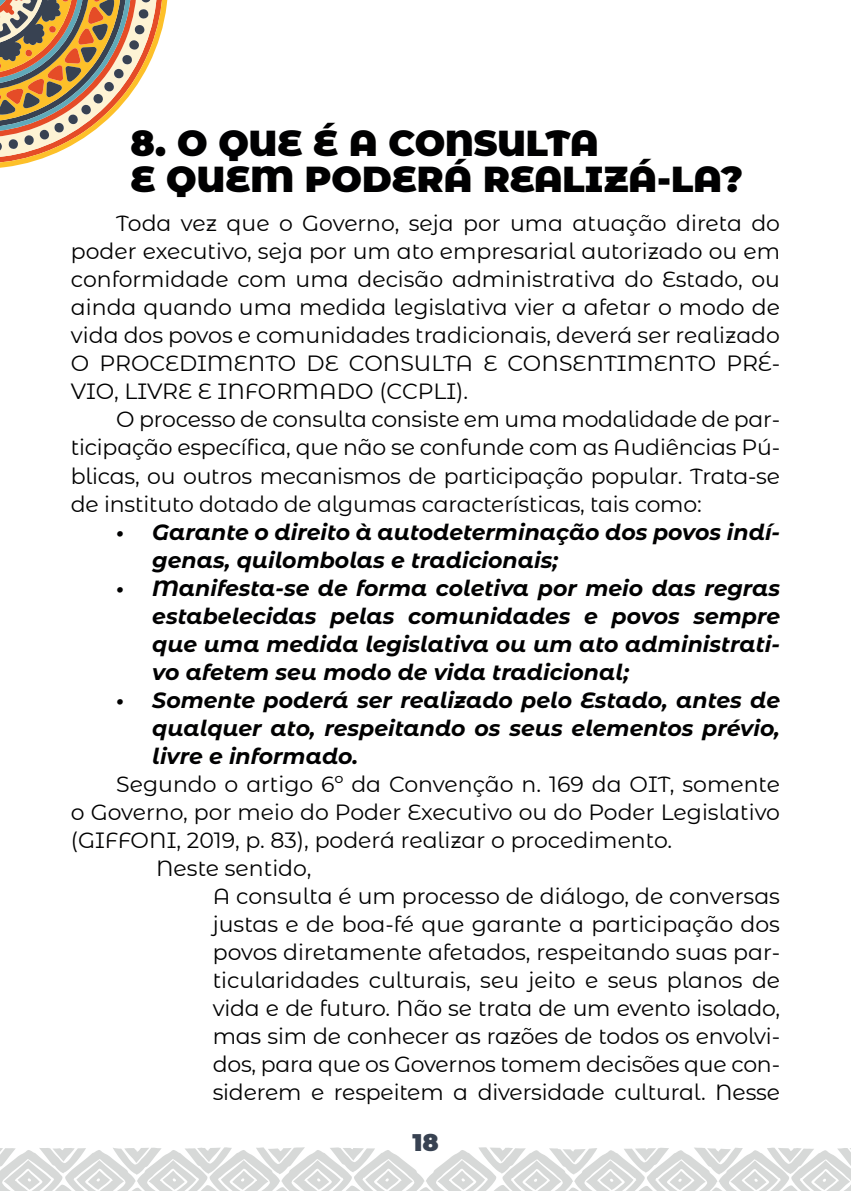
<style>
.page{position:relative;width:851px;height:1191px;background:#fff}
.page>*{position:absolute;margin:0;border:0;box-sizing:border-box;transform-origin:0 0}
.t1{font:900 36px/36px "Montserrat Alternates";color:#000001}
.t2{font:900 24px "Montserrat Alternates";color:#384252}
.t3{font:22px/28px "Montserrat Alternates";letter-spacing:-.01em;color:#000001;text-align:justify}
.t4{font:italic 700 22px/28px "Montserrat Alternates";color:#000001;text-align:justify}
</style>
<div class="page">
<svg style="left:0;top:0;width:168px;height:168px"></svg>
<svg style="left:0;top:1147px;width:850px;height:44px"></svg>
<h1 class="t1" style="left:130px;top:123px;width:614px">8. O QUE É A CONSULTA<br>E QUEM PODERÁ REALIZÁ-LA?</h1>
<p class="t3" style="left:71px;top:209px;width:710px;text-indent:45px">Toda vez que o Governo, seja por uma atuação direta do poder executivo, seja por um ato empresarial autorizado ou em conformidade com uma decisão administrativa do Estado, ou ainda quando uma medida legislativa vier a afetar o modo de vida dos povos e comunidades tradicionais, deverá ser realizado O PROCEDIMENTO DE CONSULTA E CONSENTIMENTO PRÉ-VIO, LIVRE E INFORMADO (CCPLI).</p>
<p class="t3" style="left:71px;top:405px;width:710px;text-indent:45px">O processo de consulta consiste em uma modalidade de par&shy;ticipação específica, que não se confunde com as Audiências Pú&shy;blicas, ou outros mecanismos de participação popular. Trata-se de instituto dotado de algumas características, tais como:</p>
<p class="t4" style="left:152px;top:516px;width:629px;text-indent:-36px">• Garante o direito à autodeterminação dos povos indí&shy;genas, quilombolas e tradicionais;</p>
<p class="t4" style="left:152px;top:572px;width:629px;text-indent:-36px">• Manifesta-se de forma coletiva por meio das regras estabelecidas pelas comunidades e povos sempre que uma medida legislativa ou um ato administrati&shy;vo afetem seu modo de vida tradicional;</p>
<p class="t4" style="left:152px;top:684px;width:629px;text-indent:-36px">• Somente poderá ser realizado pelo Estado, antes de qualquer ato, respeitando os seus elementos prévio, livre e informado.</p>
<p class="t3" style="left:116px;top:769px;width:665px">Segundo o artigo 6º da Convenção n. 169 da OIT, somente</p>
<p class="t3" style="left:71px;top:797px;width:710px">o Governo, por meio do Poder Executivo ou do Poder Legislativo</p>
<p class="t3" style="left:71px;top:825px;width:602px">(GIFFONI, 2019, p. 83), poderá realizar o procedimento.</p>
<p class="t3" style="left:156px;top:853px;width:157px">Neste sentido,</p>
<p class="t3" style="left:213px;top:881px;width:568px">A consulta é um processo de diálogo, de conversas</p>
<p class="t3" style="left:213px;top:909px;width:568px">justas e de boa-fé que garante a participação dos</p>
<p class="t3" style="left:213px;top:937px;width:568px">povos diretamente afetados, respeitando suas par-</p>
<p class="t3" style="left:213px;top:965px;width:568px">ticularidades culturais, seu jeito e seus planos de</p>
<p class="t3" style="left:213px;top:993px;width:568px">vida e de futuro. Não se trata de um evento isolado,</p>
<p class="t3" style="left:213px;top:1021px;width:568px">mas sim de conhecer as razões de todos os envolvi-</p>
<p class="t3" style="left:213px;top:1049px;width:568px">dos, para que os Governos tomem decisões que con-</p>
<p class="t3" style="left:213px;top:1077px;width:568px">siderem e respeitem a diversidade cultural. Nesse</p>
<p class="t2" style="left:412px;top:1124px;width:28px">18</p>
</div>
